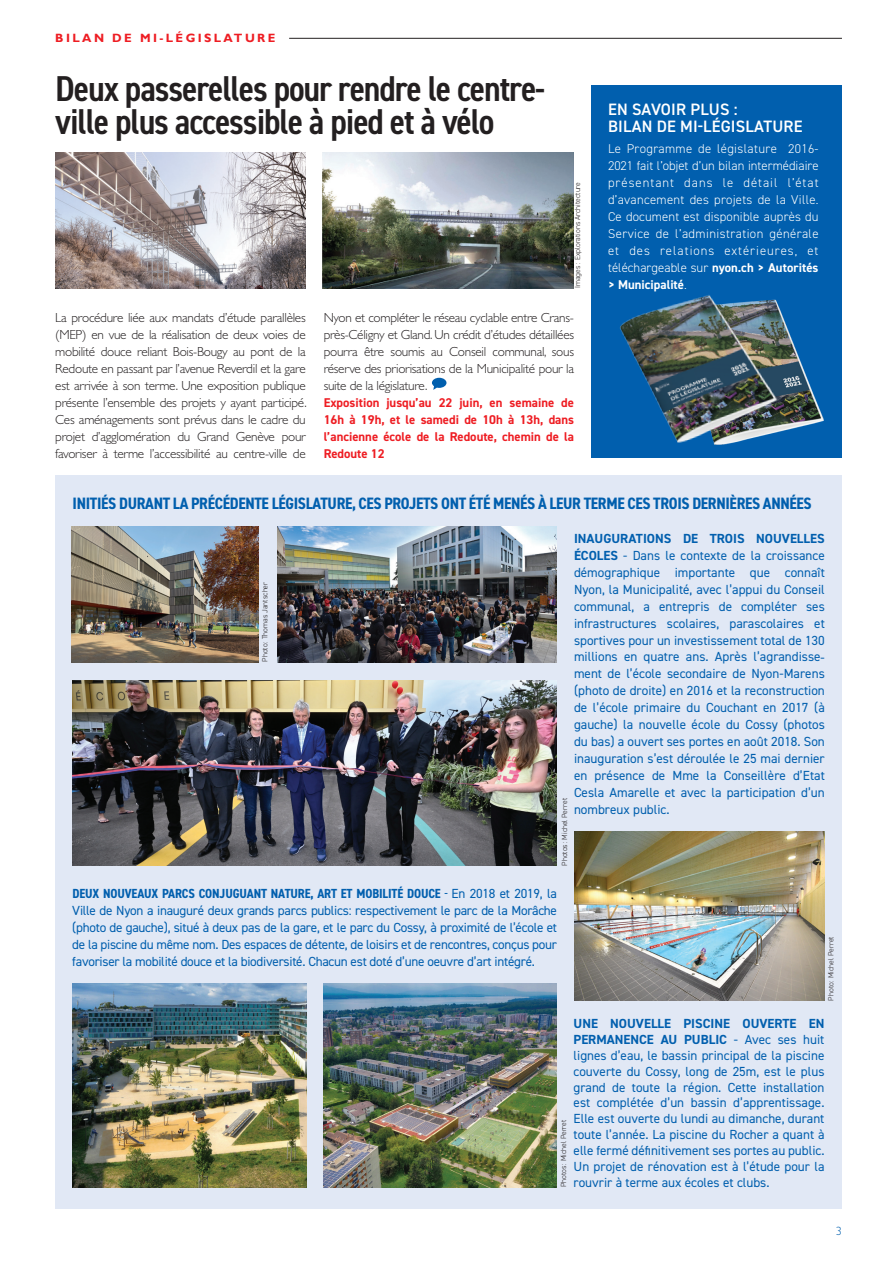
<style>
.page{position:relative;width:893px;height:1263px;background:#fff}
.page>*{position:absolute;margin:0;border:0;box-sizing:border-box;transform-origin:0 0}
.t1{font:600 condensed 36px/33px "DIN2014";letter-spacing:-.03em;color:#231f20;scale:1.05 1}
.t2{font:700 condensed 16.5px "DIN2014";letter-spacing:-.02em;color:#015fae}
.t3{font:600 16.5px/17px "DIN2014";letter-spacing:.01em;color:#fff}
.t4{font:13.2px/17px "DIN2014";color:#015fae;text-align:justify}
.t5{font:300 13.2px/17px "Gill Sans Std";letter-spacing:-.02em;color:#231f20;text-align:justify}
.t6{font:300 12.75px/17px "DIN2014";letter-spacing:.075em;color:#fff;text-align:justify}
.t7{font:700 12.75px/17px "DIN2014";color:#ee1d23;text-align:justify}
.t8{font:700 12px "Gill Sans";letter-spacing:.2em;color:#ee1d23}
.t9{font:300 12px "Gill Sans Std";color:#015fae}
.t10{font:300 7.5px "DIN2014";color:#231f20}
.s1{font-weight:700}
.s2{font-weight:700;font-stretch:condensed}
.s3{font-stretch:condensed}
</style>
<div class="page">
<div style="left:55px;top:475px;width:787px;height:733px;background:#e1e8f5"></div>
<img style="left:71px;top:526px;width:187px;height:136px">
<img style="left:278px;top:526px;width:279px;height:136px">
<img style="left:574px;top:831px;width:251px;height:170px">
<img style="left:72px;top:984px;width:234px;height:203px">
<img style="left:323px;top:984px;width:234px;height:203px">
<img style="left:72px;top:680px;width:485px;height:186px">
<hr style="left:289px;top:38px;width:553px;height:1px;background:#231f20">
<svg style="left:432px;top:378px;width:14px;height:12px"></svg>
<img style="left:55px;top:153px;width:250px;height:135px">
<img style="left:322px;top:153px;width:251px;height:135px">
<div style="left:591px;top:85px;width:251px;height:373px;background:#015fae"></div>
<img style="left:558px;top:230px;width:265px;height:215px">
<p class="t8" style="left:55px;top:31px;width:222px">BILAN DE MI-LÉGISLATURE</p>
<h1 class="t1" style="left:55px;top:72px;width:468px">Deux passerelles pour rendre le centre&shy;ville plus accessible à pied et à vélo</h1>
<p class="t10" style="left:573px;top:288px;width:108px;rotate:-90deg">Images : Explorations Architecture</p>
<p class="t5" style="left:55px;top:309px;width:253px">La procédure liée aux mandats d’étude parallèles (MEP) en vue de la réalisation de deux voies de mobilité douce reliant Bois-Bougy au pont de la Redoute en passant par l’avenue Reverdil et la gare est arrivée à son terme. Une exposition publique présente l’ensemble des projets y ayant participé.<br>Ces aménagements sont prévus dans le cadre du projet d’agglomération du Grand Genève pour favoriser à terme l’accessibilité au centre-ville de</p>
<p class="t5" style="left:324px;top:309px;width:252px">Nyon et compléter le réseau cyclable entre Crans&shy;près-Céligny et Gland. Un crédit d’études détaillées pourra être soumis au Conseil communal, sous réserve des priorisations de la Municipalité pour la suite de la législature.</p>
<p class="t7" style="left:324px;top:394px;width:252px">Exposition jusqu’au 22 juin, en semaine de 16h à 19h, et le samedi de 10h à 13h, dans l’ancienne école de la Redoute, chemin de la Redoute 12</p>
<p class="t3" style="left:608px;top:101px;width:196px">EN SAVOIR PLUS :<br>BILAN DE MI-LÉGISLATURE</p>
<p class="t6" style="left:608px;top:141px;width:212px">Le Programme de législature 2016- 2021 fait l’objet d’un bilan intermédiaire présentant dans le détail l’état d’avancement des projets de la Ville.<br>Ce document est disponible auprès du Service de l’administration générale et des relations extérieures, et téléchargeable sur <span class="s1">nyon.ch &gt; Autorités &gt; Municipalité</span>.</p>
<p class="t2" style="left:73px;top:492px;width:741px">INITIÉS DURANT LA PRÉCÉDENTE LÉGISLATURE, CES PROJETS ONT ÉTÉ MENÉS À LEUR TERME CES TROIS DERNIÈRES ANNÉES</p>
<p class="t4" style="left:574px;top:530px;width:252px"><span class="s1">INAUGURATIONS DE TROIS NOUVELLES ÉCOLES</span> - Dans le contexte de la croissance démographique importante que connaît Nyon, la Municipalité, avec l’appui du Conseil communal, a entrepris de compléter ses infrastructures scolaires, parascolaires et sportives pour un investissement total de 130 millions en quatre ans. Après l’agrandisse&shy;ment de l’école secondaire de Nyon-Marens (photo de droite) en 2016 et la reconstruction de l’école primaire du Couchant en 2017 (à gauche) la nouvelle école du Cossy (photos du bas) a ouvert ses portes en août 2018. Son inauguration s’est déroulée le 25 mai dernier en présence de Mme la Conseillère d’Etat Cesla Amarelle et avec la participation d’un nombreux public.</p>
<p class="t10" style="left:260px;top:662px;width:81px;rotate:-90deg">Photo : Thomas Jantscher</p>
<p class="t10" style="left:560px;top:866px;width:69px;rotate:-90deg">Photos : Michel Perret</p>
<p class="t4" style="left:72px;top:885px;width:486px"><span class="s2">DEUX NOUVEAUX PARCS CONJUGUANT NATURE, ART ET MOBILITÉ DOUCE</span> <span class="s3">-</span> En 2018 et 2019, la Ville de Nyon a inauguré deux grands parcs publics: respectivement le parc de la Morâche (photo de gauche), situé à deux pas de la gare, et le parc du Cossy, à proximité de l’école et de la piscine du même nom. Des espaces de détente, de loisirs et de rencontres, conçus pour favoriser la mobilité douce et la biodiversité. Chacun est doté d’une oeuvre d’art intégré.</p>
<p class="t10" style="left:826px;top:1000px;width:66px;rotate:-90deg">Photo : Michel Perret</p>
<p class="t4" style="left:574px;top:1015px;width:252px;line-height:15.9px"><span class="s1">UNE NOUVELLE PISCINE OUVERTE EN PERMANENCE AU PUBLIC</span> - Avec ses huit lignes d’eau, le bassin principal de la piscine couverte du Cossy, long de 25m, est le plus grand de toute la région. Cette installation est complétée d’un bassin d’apprentissage.<br>Elle est ouverte du lundi au dimanche, durant toute l’année. La piscine du Rocher a quant à elle fermé définitivement ses portes au public.<br>Un projet de rénovation est à l’étude pour la rouvrir à terme aux écoles et clubs.</p>
<p class="t10" style="left:559px;top:1187px;width:69px;rotate:-90deg">Photos : Michel Perret</p>
<p class="t9" style="left:836px;top:1224px;width:7px">3</p>
</div>
